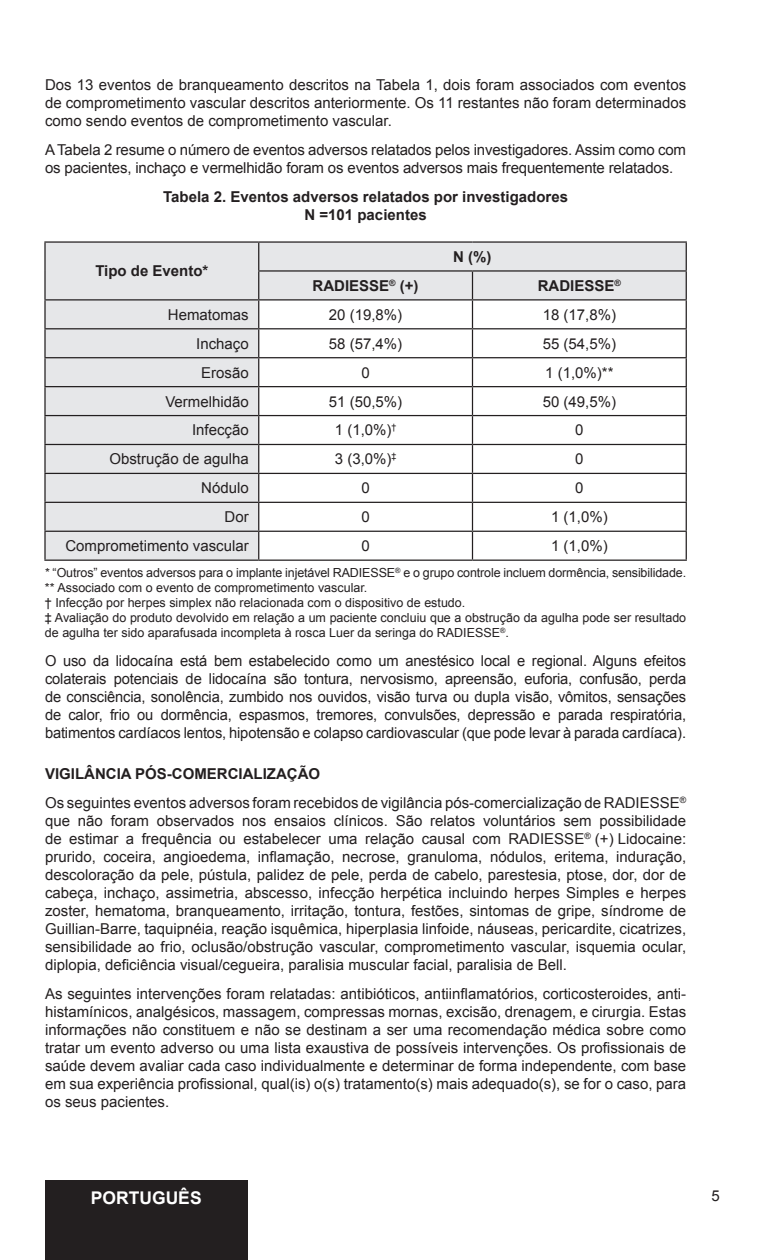
<style>
.page{position:relative;width:765px;height:1260px;background:#fff}
.page>*{position:absolute;margin:0;border:0;box-sizing:border-box;transform-origin:0 0}
.t1{font:700 17.5px "Arial";color:#fff}
.t2{font:15px/18px "Arial";color:#231f20;text-align:justify}
.t3{font:700 15px/18px "Arial";color:#231f20;text-align:center}
.t4{font:12.5px/15px "Arial";color:#231f20}
.s1{font-weight:700}
</style>
<div class="page">
<div style="left:45px;top:1180px;width:203px;height:80px;background:#231f20"></div>
<svg style="left:46px;top:243px;width:640px;height:317px"></svg>
<hr style="left:44px;top:241px;width:215px;height:2px;background:#231f20">
<hr style="left:44px;top:243px;width:2px;height:28px;background:#231f20">
<hr style="left:259px;top:241px;width:213px;height:2px;background:#231f20">
<hr style="left:472px;top:241px;width:215px;height:2px;background:#231f20">
<hr style="left:44px;top:271px;width:2px;height:28px;background:#231f20">
<hr style="left:258px;top:270px;width:214px;height:2px;background:#231f20">
<hr style="left:472px;top:270px;width:215px;height:2px;background:#231f20">
<hr style="left:44px;top:299px;width:215px;height:2px;background:#231f20">
<hr style="left:44px;top:301px;width:2px;height:27px;background:#231f20">
<hr style="left:259px;top:299px;width:213px;height:2px;background:#231f20">
<hr style="left:472px;top:299px;width:215px;height:2px;background:#231f20">
<hr style="left:44px;top:328px;width:215px;height:1px;background:#231f20">
<hr style="left:44px;top:329px;width:2px;height:28px;background:#231f20">
<hr style="left:259px;top:328px;width:213px;height:1px;background:#231f20">
<hr style="left:472px;top:328px;width:215px;height:1px;background:#231f20">
<hr style="left:44px;top:357px;width:215px;height:1px;background:#231f20">
<hr style="left:44px;top:358px;width:2px;height:28px;background:#231f20">
<hr style="left:259px;top:357px;width:213px;height:1px;background:#231f20">
<hr style="left:472px;top:357px;width:215px;height:1px;background:#231f20">
<hr style="left:44px;top:386px;width:215px;height:1px;background:#231f20">
<hr style="left:44px;top:387px;width:2px;height:28px;background:#231f20">
<hr style="left:259px;top:386px;width:213px;height:1px;background:#231f20">
<hr style="left:472px;top:386px;width:215px;height:1px;background:#231f20">
<hr style="left:44px;top:415px;width:215px;height:1px;background:#231f20">
<hr style="left:44px;top:416px;width:2px;height:28px;background:#231f20">
<hr style="left:259px;top:415px;width:213px;height:1px;background:#231f20">
<hr style="left:472px;top:415px;width:215px;height:1px;background:#231f20">
<hr style="left:44px;top:444px;width:215px;height:1px;background:#231f20">
<hr style="left:44px;top:445px;width:2px;height:28px;background:#231f20">
<hr style="left:259px;top:444px;width:213px;height:1px;background:#231f20">
<hr style="left:472px;top:444px;width:215px;height:1px;background:#231f20">
<hr style="left:44px;top:473px;width:215px;height:1px;background:#231f20">
<hr style="left:44px;top:474px;width:2px;height:28px;background:#231f20">
<hr style="left:259px;top:473px;width:213px;height:1px;background:#231f20">
<hr style="left:472px;top:473px;width:215px;height:1px;background:#231f20">
<hr style="left:44px;top:502px;width:215px;height:1px;background:#231f20">
<hr style="left:44px;top:503px;width:2px;height:28px;background:#231f20">
<hr style="left:259px;top:502px;width:213px;height:1px;background:#231f20">
<hr style="left:472px;top:502px;width:215px;height:1px;background:#231f20">
<hr style="left:44px;top:531px;width:215px;height:1px;background:#231f20">
<hr style="left:44px;top:532px;width:2px;height:28px;background:#231f20">
<hr style="left:259px;top:531px;width:213px;height:1px;background:#231f20">
<svg style="left:258px;top:243px;width:1px;height:317px"></svg>
<hr style="left:472px;top:531px;width:215px;height:1px;background:#231f20">
<svg style="left:472px;top:272px;width:1px;height:288px"></svg>
<svg style="left:686px;top:243px;width:1px;height:317px"></svg>
<hr style="left:44px;top:560px;width:215px;height:1px;background:#231f20">
<hr style="left:259px;top:560px;width:213px;height:1px;background:#231f20">
<hr style="left:472px;top:560px;width:215px;height:1px;background:#231f20">
<p class="t2" style="left:45px;top:76px;width:643px">Dos 13 eventos de branqueamento descritos na Tabela 1, dois foram associados com eventos de comprometimento vascular descritos anteriormente. Os 11 restantes não foram determinados como sendo eventos de comprometimento vascular.</p>
<p class="t2" style="left:45px;top:141px;width:643px">A Tabela 2 resume o número de eventos adversos relatados pelos investigadores. Assim como com os pacientes, inchaço e vermelhidão foram os eventos adversos mais frequentemente relatados.</p>
<p class="t3" style="left:163px;top:188px;width:406px">Tabela 2. Eventos adversos relatados por investigadores<br>N =101 pacientes</p>
<p class="t3" style="left:95px;top:263px;width:115px">Tipo de Evento*</p>
<p class="t3" style="left:453px;top:248px;width:40px">N (%)</p>
<p class="t3" style="left:313px;top:277px;width:108px">RADIESSE<sup>®</sup> (+)</p>
<p class="t3" style="left:538px;top:277px;width:85px">RADIESSE<sup>®</sup></p>
<p class="t2" style="left:168px;top:306px;width:82px">Hematomas</p>
<p class="t2" style="left:329px;top:306px;width:75px">20 (19,8%)</p>
<p class="t2" style="left:543px;top:306px;width:75px">18 (17,8%)</p>
<p class="t2" style="left:196px;top:335px;width:54px">Inchaço</p>
<p class="t2" style="left:329px;top:335px;width:75px">58 (57,4%)</p>
<p class="t2" style="left:543px;top:335px;width:75px">55 (54,5%)</p>
<p class="t2" style="left:201px;top:364px;width:49px">Erosão</p>
<p class="t2" style="left:361px;top:364px;width:10px">0</p>
<p class="t2" style="left:545px;top:364px;width:70px">1 (1,0%)**</p>
<p class="t2" style="left:165px;top:392px;width:85px">Vermelhidão</p>
<p class="t2" style="left:329px;top:392px;width:75px">51 (50,5%)</p>
<p class="t2" style="left:543px;top:392px;width:75px">50 (49,5%)</p>
<p class="t2" style="left:192px;top:421px;width:58px">Infecção</p>
<p class="t2" style="left:335px;top:421px;width:63px">1 (1,0%)<sup>†</sup></p>
<p class="t2" style="left:575px;top:421px;width:10px">0</p>
<p class="t2" style="left:109px;top:450px;width:141px">Obstrução de agulha</p>
<p class="t2" style="left:335px;top:450px;width:63px">3 (3,0%)<sup>‡</sup></p>
<p class="t2" style="left:575px;top:450px;width:10px">0</p>
<p class="t2" style="left:201px;top:479px;width:49px">Nódulo</p>
<p class="t2" style="left:361px;top:479px;width:10px">0</p>
<p class="t2" style="left:575px;top:479px;width:10px">0</p>
<p class="t2" style="left:225px;top:508px;width:26px">Dor</p>
<p class="t2" style="left:361px;top:508px;width:10px">0</p>
<p class="t2" style="left:551px;top:508px;width:58px">1 (1,0%)</p>
<p class="t2" style="left:65px;top:537px;width:185px">Comprometimento vascular</p>
<p class="t2" style="left:361px;top:537px;width:10px">0</p>
<p class="t2" style="left:551px;top:537px;width:58px">1 (1,0%)</p>
<p class="t4" style="left:45px;top:565px;width:643px">* “Outros” eventos adversos para o implante injetável RADIESSE<sup>®</sup> e o grupo controle incluem dormência, sensibilidade. ** Associado com o evento de comprometimento vascular.<br>† Infecção por herpes simplex não relacionada com o dispositivo de estudo.<br>‡ Avaliação do produto devolvido em relação a um paciente concluiu que a obstrução da agulha pode ser resultado de agulha ter sido aparafusada incompleta à rosca Luer da seringa do RADIESSE<sup>®</sup>.</p>
<p class="t2" style="left:45px;top:652px;width:643px">O uso da lidocaína está bem estabelecido como um anestésico local e regional. Alguns efeitos colaterais potenciais de lidocaína são tontura, nervosismo, apreensão, euforia, confusão, perda de consciência, sonolência, zumbido nos ouvidos, visão turva ou dupla visão, vômitos, sensações de calor, frio ou dormência, espasmos, tremores, convulsões, depressão e parada respiratória, batimentos cardíacos lentos, hipotensão e colapso cardiovascular (que pode levar à parada cardíaca).</p>
<p class="t2" style="left:45px;top:759px;width:643px;line-height:29.2px"><span class="s1">VIGILÂNCIA PÓS-COMERCIALIZAÇÃO<br></span>Os seguintes eventos adversos foram recebidos de vigilância pós-comercialização de RADIESSE<sup>®</sup></p>
<p class="t2" style="left:45px;top:812px;width:643px">que não foram observados nos ensaios clínicos. São relatos voluntários sem possibilidade de estimar a frequência ou estabelecer uma relação causal com RADIESSE<sup>®</sup> (+) Lidocaine: prurido, coceira, angioedema, inflamação, necrose, granuloma, nódulos, eritema, induração, descoloração da pele, pústula, palidez de pele, perda de cabelo, parestesia, ptose, dor, dor de cabeça, inchaço, assimetria, abscesso, infecção herpética incluindo herpes Simples e herpes zoster, hematoma, branqueamento, irritação, tontura, festões, sintomas de gripe, síndrome de Guillian-Barre, taquipnéia, reação isquêmica, hiperplasia linfoide, náuseas, pericardite, cicatrizes, sensibilidade ao frio, oclusão/obstrução vascular, comprometimento vascular, isquemia ocular, diplopia, deficiência visual/cegueira, paralisia muscular facial, paralisia de Bell.</p>
<p class="t2" style="left:45px;top:985px;width:643px">As seguintes intervenções foram relatadas: antibióticos, antiinflamatórios, corticosteroides, anti&shy;histamínicos, analgésicos, massagem, compressas mornas, excisão, drenagem, e cirurgia. Estas informações não constituem e não se destinam a ser uma recomendação médica sobre como tratar um evento adverso ou uma lista exaustiva de possíveis intervenções. Os profissionais de saúde devem avaliar cada caso individualmente e determinar de forma independente, com base em sua experiência profissional, qual(is) o(s) tratamento(s) mais adequado(s), se for o caso, para os seus pacientes.</p>
<p class="t1" style="left:91px;top:1186px;width:112px">PORTUGUÊS</p>
<p class="t2" style="left:712px;top:1187px;width:10px">5</p>
</div>
